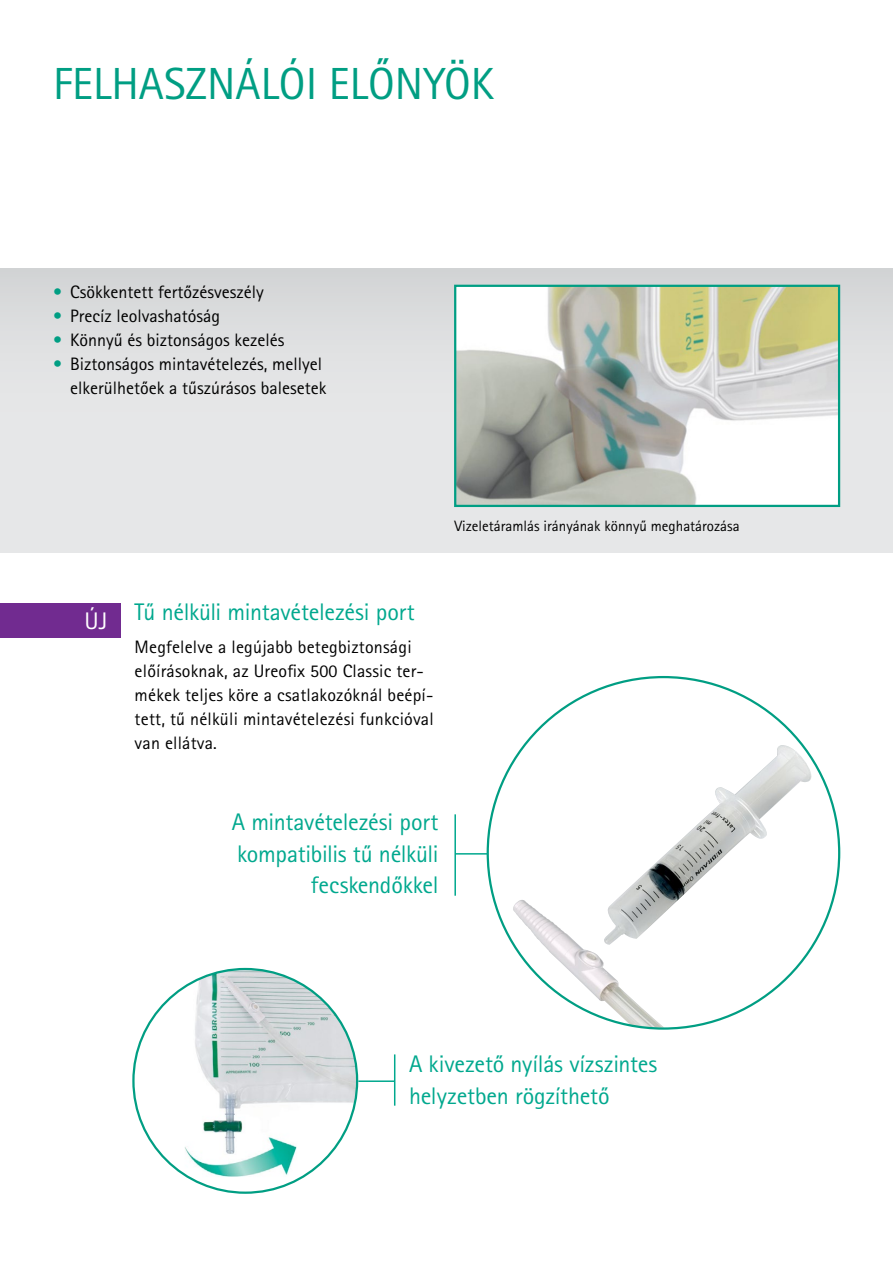
<style>
.page{position:relative;width:893px;height:1263px;background:#fff}
.page>*{position:absolute;margin:0;border:0;box-sizing:border-box;transform-origin:0 0}
.t1{font:45px "Rotis Sans Serif Pro";color:#009e83}
.t2{font:24px/31.5px "Rotis Sans Serif Pro";letter-spacing:-.01em;color:#00a88e;text-align:right}
.t3{font:24px "Rotis Sans Serif Pro";color:#fff}
.t4{font:18px/24px "Rotis Sans Serif Pro";letter-spacing:.01em;color:#000;text-align:right}
.t5{font:15px "Rotis Sans Serif Pro";color:#000}
.s1{color:#009e83}
</style>
<div class="page">
<div style="left:0;top:269px;width:893px;height:284px;background:linear-gradient(to bottom,#d9dadb,#eaebec)"></div>
<img style="left:457px;top:288px;width:380px;height:216px">
<div style="left:454px;top:285px;width:386px;height:222px;border:2px solid #009e83"></div>
<img style="left:512px;top:745px;width:310px;height:283px">
<img style="left:133px;top:969px;width:224px;height:224px;border-radius:111px">
<div style="left:0;top:604px;width:120px;height:34px;background:#712b90"></div>
<hr style="left:455px;top:853px;width:33px;height:1px;background:#00a88e">
<hr style="left:454px;top:814px;width:2px;height:82px;background:#00a88e">
<hr style="left:358px;top:1080px;width:37px;height:2px;background:#00a88e">
<hr style="left:394px;top:1054px;width:1px;height:52px;background:#00a88e">
<h1 class="t1" style="left:53px;top:57px;width:442px">FELHASZNÁLÓI ELŐNYÖK</h1>
<p class="t4" style="left:53px;top:280px;width:212px"><span class="s1">•</span> Csökkentett fertőzésveszély</p>
<p class="t4" style="left:53px;top:304px;width:168px"><span class="s1">•</span> Precíz leolvashatóság</p>
<p class="t4" style="left:53px;top:328px;width:233px"><span class="s1">•</span> Könnyű és biztonságos kezelés</p>
<p class="t4" style="left:53px;top:352px;width:275px"><span class="s1">•</span> Biztonságos mintavételezés, mellyel elkerülhetőek a tűszúrásos balesetek</p>
<h2 class="t3" style="left:85px;top:607px;width:24px">ÚJ</h2>
<p class="t5" style="left:454px;top:517px;width:287px">Vizeletáramlás irányának könnyű meghatározása</p>
<h2 class="t2" style="left:135px;top:597px;width:282px">Tű nélküli mintavételezési port</h2>
<p class="t4" style="left:135px;top:635px;width:301px;text-align:left">Megfelelve a legújabb betegbiztonsági előírásoknak, az Ureofix 500 Classic ter&shy;mékek teljes köre a csatlakozóknál beépí&shy;tett, tű nélküli mintavételezési funkcióval van ellátva.</p>
<h2 class="t2" style="left:232px;top:806px;width:208px">A mintavételezési port kompatibilis tű nélküli fecskendőkkel</h2>
<h2 class="t2" style="left:409px;top:1049px;width:250px;text-align:left">A kivezető nyílás vízszintes helyzetben rögzíthető</h2>
</div>
